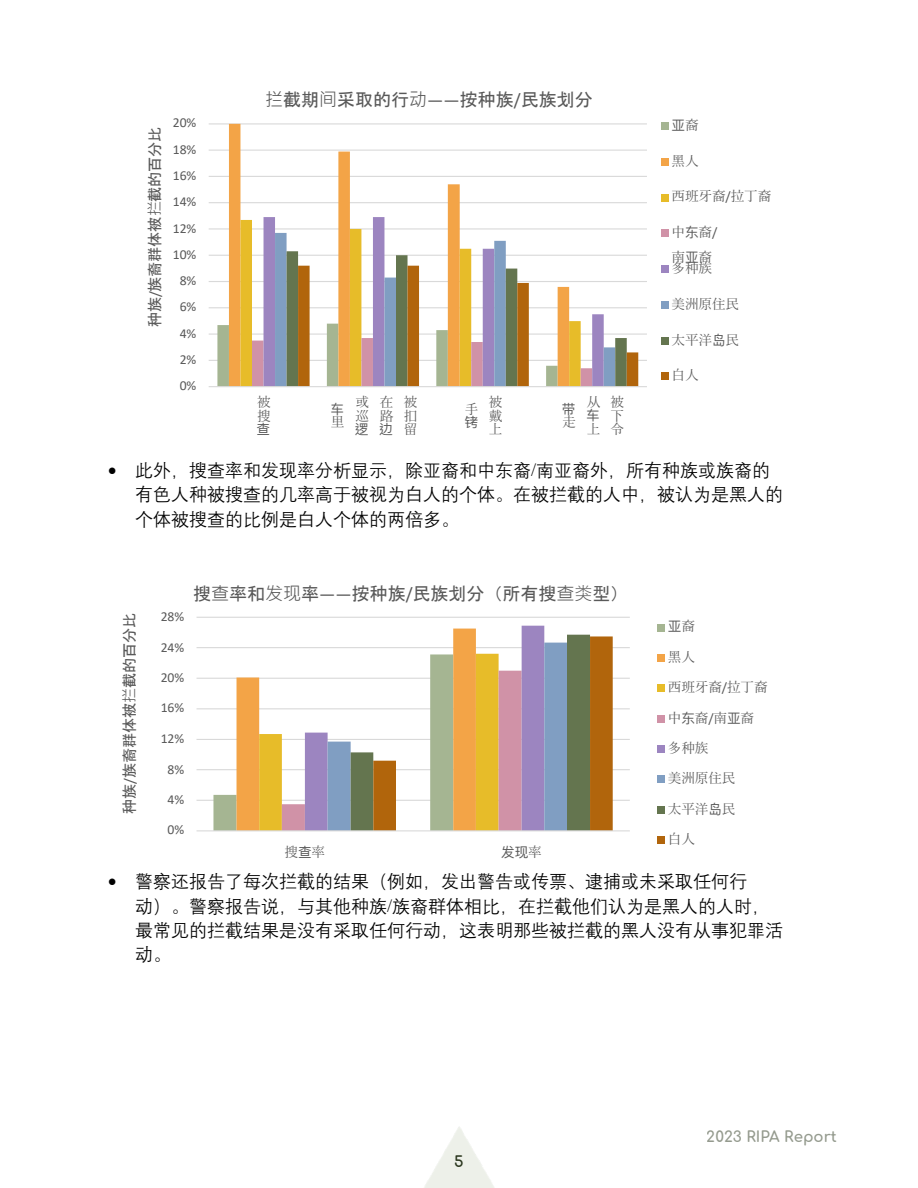
<style>
.page{position:relative;width:918px;height:1188px;background:#fff}
.page>*{position:absolute;margin:0;border:0;box-sizing:border-box;transform-origin:0 0}
.t1{font:18px/24.3px "Deng Xian";color:#000}
.t2{font:18px "MS Gothic";color:#595959}
.t3{font:15.15px "MS Gothic";letter-spacing:-.01em;color:#595959}
.t4{font:15px "Comfortaa";color:#2a361d}
.t5{font:13.65px/13.5px "Yu Mincho";letter-spacing:-.015em;color:#595959}
.t6{font:13.65px/26.2px "Calibri";letter-spacing:-.005em;color:#595959;text-align:center}
.t7{font:13.65px "Ping Fang TC";color:#595959}
.s1{font-family:"Calibri"}
.s2{font-family:"Microsoft Jheng Hei"}
.s3{font-family:"Yu Mincho"}
.s4{font-family:"Ping Fang TC"}
.s5{font-family:"Times New Roman"}
.s6{font-family:"Yu Gothic"}
</style>
<div class="page">
<hr style="left:209px;top:360px;width:438px;height:1px;background:#d9d9d9">
<hr style="left:209px;top:334px;width:438px;height:1px;background:#d9d9d9">
<hr style="left:209px;top:307px;width:438px;height:1px;background:#d9d9d9">
<hr style="left:209px;top:281px;width:438px;height:1px;background:#d9d9d9">
<hr style="left:209px;top:255px;width:438px;height:1px;background:#d9d9d9">
<hr style="left:209px;top:228px;width:438px;height:2px;background:#d9d9d9">
<hr style="left:209px;top:202px;width:438px;height:1px;background:#d9d9d9">
<hr style="left:209px;top:176px;width:438px;height:1px;background:#d9d9d9">
<hr style="left:209px;top:150px;width:438px;height:1px;background:#d9d9d9">
<hr style="left:209px;top:123px;width:438px;height:1px;background:#d9d9d9">
<svg style="left:229px;top:124px;width:340px;height:142px"></svg>
<svg style="left:264px;top:217px;width:340px;height:49px"></svg>
<svg style="left:275px;top:233px;width:329px;height:33px"></svg>
<svg style="left:287px;top:251px;width:340px;height:15px"></svg>
<svg style="left:217px;top:266px;width:421px;height:120px"></svg>
<hr style="left:209px;top:386px;width:438px;height:1px;background:#d9d9d9">
<div style="left:661px;top:122px;width:7px;height:8px;background:#a5b592"></div>
<div style="left:661px;top:158px;width:7px;height:7px;background:#f3a447"></div>
<div style="left:661px;top:194px;width:7px;height:7px;background:#e7bc29"></div>
<div style="left:661px;top:230px;width:7px;height:7px;background:#d092a7"></div>
<div style="left:661px;top:265px;width:7px;height:8px;background:#9c85c0"></div>
<div style="left:661px;top:301px;width:7px;height:8px;background:#809ec2"></div>
<div style="left:661px;top:337px;width:7px;height:7px;background:#64754f"></div>
<div style="left:661px;top:373px;width:7px;height:7px;background:#b1650c"></div>
<hr style="left:197px;top:800px;width:433px;height:1px;background:#d9d9d9">
<hr style="left:197px;top:769px;width:433px;height:1px;background:#d9d9d9">
<hr style="left:197px;top:739px;width:433px;height:1px;background:#d9d9d9">
<hr style="left:197px;top:708px;width:433px;height:1px;background:#d9d9d9">
<hr style="left:197px;top:678px;width:433px;height:1px;background:#d9d9d9">
<hr style="left:197px;top:647px;width:433px;height:1px;background:#d9d9d9">
<hr style="left:197px;top:617px;width:433px;height:1px;background:#d9d9d9">
<svg style="left:213px;top:677px;width:92px;height:153px"></svg>
<svg style="left:305px;top:626px;width:239px;height:204px"></svg>
<svg style="left:328px;top:643px;width:23px;height:187px"></svg>
<svg style="left:351px;top:635px;width:239px;height:195px"></svg>
<svg style="left:373px;top:636px;width:240px;height:194px"></svg>
<hr style="left:197px;top:830px;width:433px;height:1px;background:#d9d9d9">
<div style="left:657px;top:624px;width:8px;height:7px;background:#a5b592"></div>
<div style="left:657px;top:654px;width:8px;height:8px;background:#f3a447"></div>
<div style="left:657px;top:685px;width:8px;height:7px;background:#e7bc29"></div>
<div style="left:657px;top:715px;width:8px;height:7px;background:#d092a7"></div>
<div style="left:657px;top:745px;width:8px;height:8px;background:#9c85c0"></div>
<div style="left:657px;top:776px;width:8px;height:7px;background:#809ec2"></div>
<div style="left:657px;top:806px;width:8px;height:7px;background:#64754f"></div>
<div style="left:657px;top:836px;width:8px;height:8px;background:#b1650c"></div>
<p class="t3" style="left:147px;top:327px;width:202px;rotate:-90deg">种族<span class="s1">/</span>族裔群体被<span class="s2">拦</span>截的百分比</p>
<p class="t6" style="left:173px;top:109px;width:25px">20%<br>18%<br>16%<br>14%<br>12%<br>10%<br>8%<br>6%<br>4%<br>2%<br>0%</p>
<p class="t2" style="left:265px;top:91px;width:329px"><span class="s2">拦</span>截期<span class="s2">间</span>采取的行<span class="s2">动</span><span class="s1">——</span>按种族<span class="s1">/</span>民族划分</p>
<p class="t5" style="left:257px;top:394px;width:15px">被</p>
<p class="t5" style="left:257px;top:408px;width:15px">搜</p>
<p class="t7" style="left:257px;top:421px;width:15px">查</p>
<p class="t7" style="left:330px;top:401px;width:15px">⻋</p>
<p class="t5" style="left:355px;top:394px;width:63px">或在被巡路扣</p>
<p class="t5" style="left:489px;top:394px;width:15px">被</p>
<p class="t5" style="left:587px;top:394px;width:39px">从 被</p>
<p class="t7" style="left:562px;top:401px;width:15px">带</p>
<p class="t5" style="left:465px;top:401px;width:15px">⼿</p>
<p class="t7" style="left:586px;top:407px;width:40px">⻋ <span class="s3">下</span></p>
<p class="t5" style="left:489px;top:408px;width:15px">戴</p>
<p class="t7" style="left:464px;top:414px;width:15px">铐</p>
<p class="t5" style="left:562px;top:414px;width:15px">⾛</p>
<p class="t5" style="left:331px;top:414px;width:15px">⾥</p>
<p class="t5" style="left:587px;top:421px;width:39px">上 令</p>
<p class="t7" style="left:355px;top:421px;width:64px">逻边<span class="s3">留</span></p>
<p class="t5" style="left:489px;top:421px;width:15px">上</p>
<p class="t7" style="left:672px;top:117px;width:29px">亚<span class="s3">裔</span></p>
<p class="t5" style="left:672px;top:153px;width:29px">黑⼈</p>
<p class="t5" style="left:672px;top:188px;width:101px">⻄班⽛裔<span class="s1">/</span>拉丁裔</p>
<p class="t5" style="left:672px;top:219px;width:47px;line-height:24.5px">中<span class="s4">东</span>裔<span class="s1">/</span>南<span class="s4">亚</span>裔</p>
<p class="t5" style="left:672px;top:260px;width:42px">多种族</p>
<p class="t5" style="left:672px;top:295px;width:69px">美洲原住⺠</p>
<p class="t5" style="left:672px;top:331px;width:69px">太平洋<span class="s4">岛</span>⺠</p>
<p class="t5" style="left:672px;top:367px;width:29px">⽩⼈</p>
<p class="t1" style="left:135px;top:457px;width:649px;text-indent:-27px">• 此外，搜查率和发现率分析显示，除亚裔和中东裔<span class="s5">/</span>南亚裔外，所有种族或族裔的有色人种被搜查的几率高于被视为白人的个体。在被拦截的人中，被认为是黑人的个体被搜查的比例是白人个体的两倍多。</p>
<p class="t3" style="left:122px;top:814px;width:203px;rotate:-90deg">种族<span class="s1">/</span>族裔群体被<span class="s2">拦</span>截的百分比</p>
<p class="t6" style="left:161px;top:603px;width:25px">28%</p>
<p class="t6" style="left:161px;top:634px;width:25px">24%</p>
<p class="t6" style="left:161px;top:664px;width:25px">20%</p>
<p class="t6" style="left:161px;top:694px;width:25px">16%</p>
<p class="t6" style="left:161px;top:725px;width:25px">12%</p>
<p class="t6" style="left:168px;top:756px;width:18px">8%</p>
<p class="t6" style="left:168px;top:786px;width:18px">4%</p>
<p class="t6" style="left:168px;top:816px;width:18px">0%</p>
<p class="t2" style="left:193px;top:584px;width:437px">搜<span class="s2">查</span>率和<span class="s2">发现</span>率<span class="s1">——</span>按种族<span class="s1">/</span>民族划分（所有搜<span class="s2">查</span><span class="s6">类</span>型）</p>
<p class="t5" style="left:285px;top:844px;width:42px">搜<span class="s4">查</span>率</p>
<p class="t7" style="left:501px;top:844px;width:42px">发现<span class="s3">率</span></p>
<p class="t7" style="left:668px;top:618px;width:29px">亚<span class="s3">裔</span></p>
<p class="t5" style="left:668px;top:649px;width:29px">黑⼈</p>
<p class="t5" style="left:668px;top:679px;width:101px">⻄班⽛裔<span class="s1">/</span>拉丁裔</p>
<p class="t5" style="left:668px;top:709px;width:88px">中<span class="s4">东</span>裔<span class="s1">/</span>南<span class="s4">亚</span>裔</p>
<p class="t5" style="left:668px;top:740px;width:42px">多种族</p>
<p class="t5" style="left:668px;top:770px;width:69px">美洲原住⺠</p>
<p class="t5" style="left:668px;top:801px;width:69px">太平洋<span class="s4">岛</span>⺠</p>
<p class="t5" style="left:668px;top:831px;width:29px">⽩⼈</p>
<p class="t1" style="left:135px;top:869px;width:649px;text-indent:-27px">• 警察还报告了每次拦截的结果（例如，发出警告或传票、逮捕或未采取任何行<br>动）。警察报告说，与其他种族<span class="s5">/</span>族裔群体相比，在拦截他们认为是黑人的人时，最常见的拦截结果是没有采取任何行动，这表明那些被拦截的黑人没有从事犯罪活动。</p>
<p class="t4" style="left:454px;top:1148px;width:11px">5</p>
<p class="t4" style="left:707px;top:1123px;width:132px">2023 RIPA Report</p>
</div>
